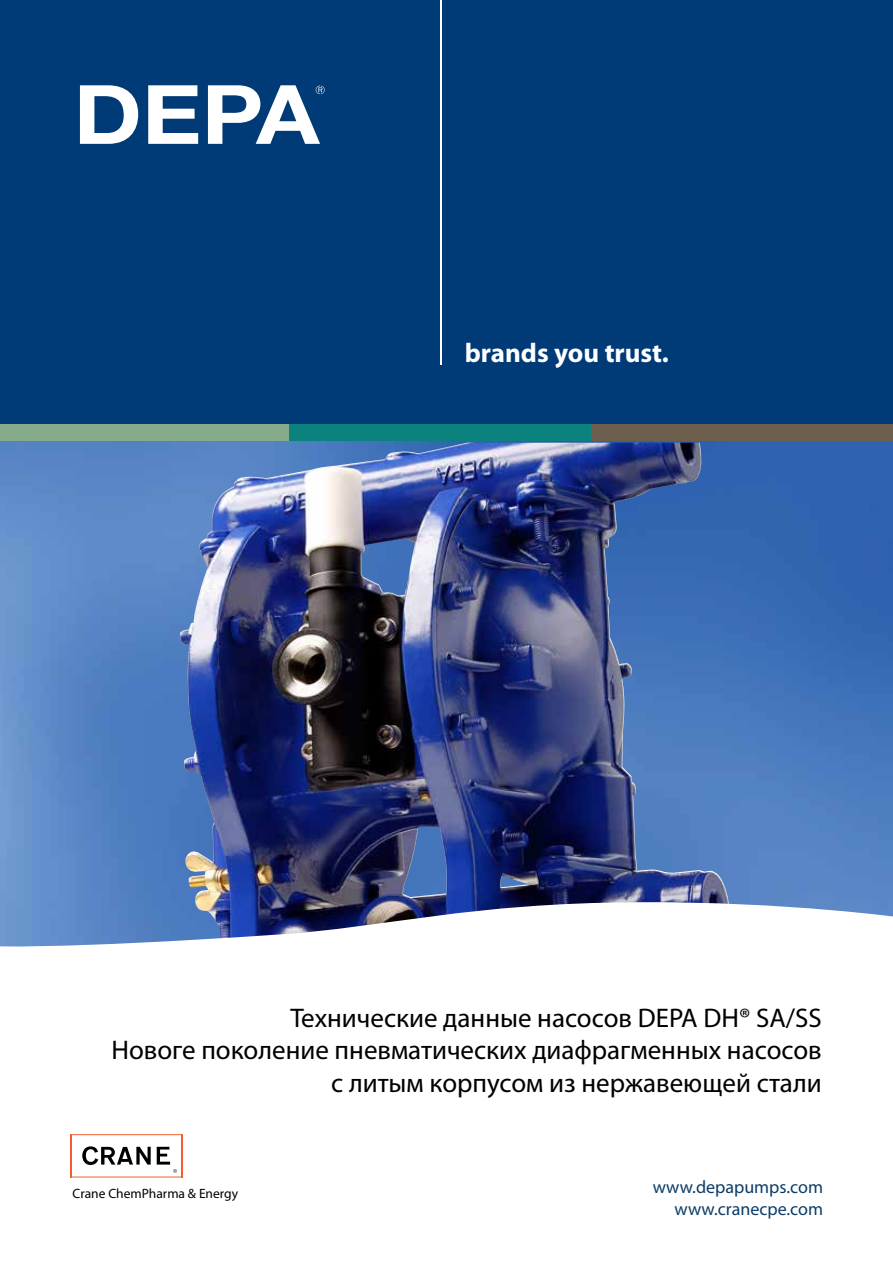
<style>
.page{position:relative;width:893px;height:1263px;background:#fff}
.page>*{position:absolute;margin:0;border:0;box-sizing:border-box;transform-origin:0 0}
.t1{font:27px/32.4px "Myriad Pro";color:#000;text-align:right}
.t2{font:700 27px "Myriad Pro";color:#fff}
.t3{font:18px/21.6px "Myriad Pro";color:#0c3d66;text-align:right}
.t4{font:13.5px "Myriad Pro";color:#000}
</style>
<div class="page">
<div style="left:0;top:0;width:893px;height:424px;background:#003b78"></div>
<hr style="left:440px;top:0;width:1px;height:365px;background:#fff">
<img style="left:0;top:441px;width:893px;height:460px">
<svg style="left:80px;top:85px;width:58px;height:59px"></svg>
<svg style="left:148px;top:85px;width:50px;height:59px"></svg>
<svg style="left:208px;top:85px;width:117px;height:59px"></svg>
<img style="left:180px;top:443px;width:287px;height:458px">
<div style="left:0;top:424px;width:289px;height:17px;background:#85ab8b"></div>
<div style="left:289px;top:424px;width:302px;height:17px;background:#0c827f"></div>
<div style="left:591px;top:424px;width:302px;height:17px;background:#6d5f4d"></div>
<svg style="left:0;top:901px;width:893px;height:277px"></svg>
<svg style="left:82px;top:1146px;width:69px;height:19px"></svg>
<hr style="left:71px;top:1176px;width:111px;height:1px;background:#f15d2f">
<hr style="left:181px;top:1134px;width:1px;height:43px;background:#f15d2f">
<hr style="left:71px;top:1134px;width:111px;height:1px;background:#f15d2f">
<hr style="left:71px;top:1134px;width:1px;height:43px;background:#f15d2f">
<svg style="left:157px;top:1147px;width:20px;height:26px"></svg>
<p class="t2" style="left:465px;top:338px;width:206px">brands you trust.</p>
<p class="t1" style="left:111px;top:1002px;width:712px">Технические данные насосов DEPA DH® SA/SS<br>Новоге поколение пневматических диафрагменных насосов с литым корпусом из нержавеющей стали</p>
<p class="t4" style="left:73px;top:1186px;width:167px">Crane ChemPharma &amp; Energy</p>
<p class="t3" style="left:653px;top:1176px;width:172px">www.depapumps.com www.cranecpe.com</p>
</div>
